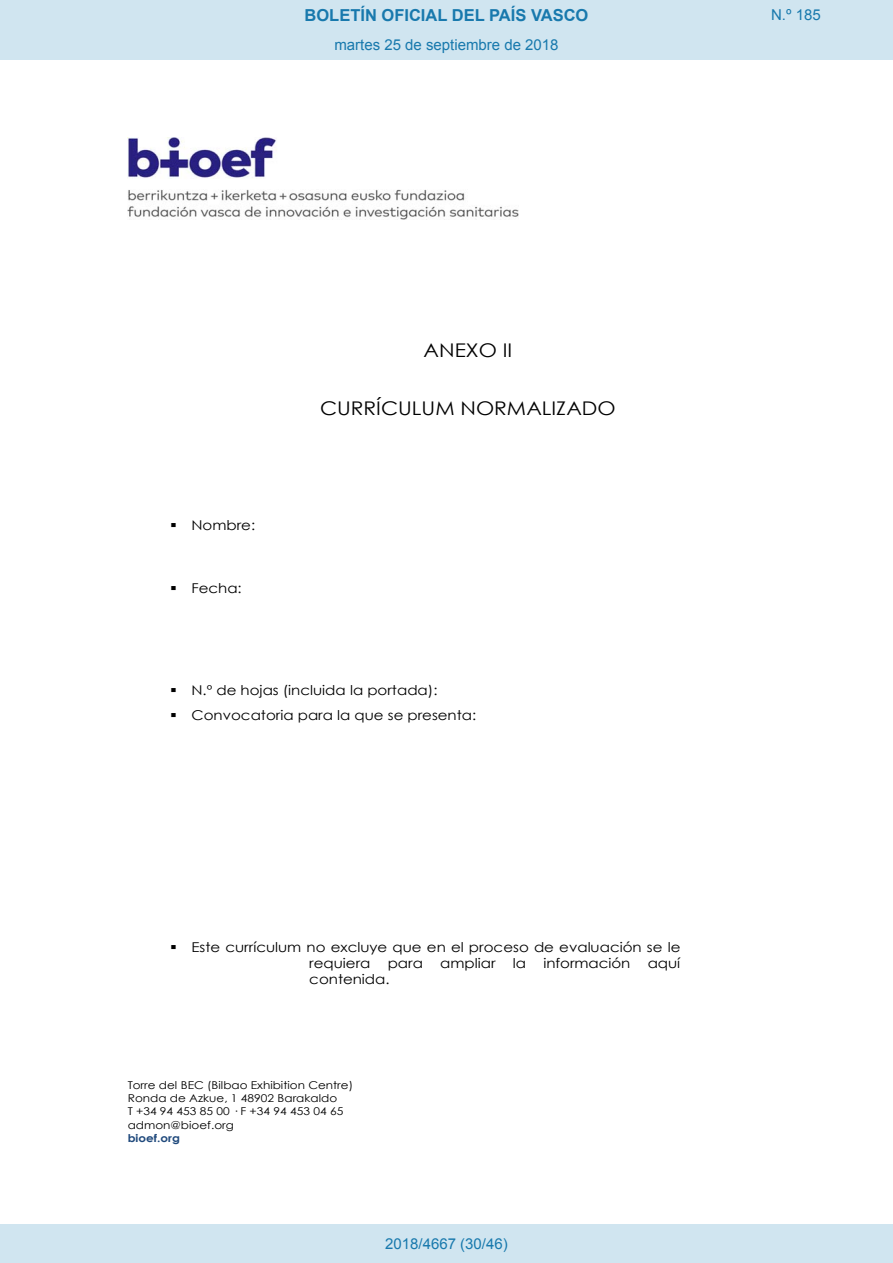
<style>
.page{position:relative;width:893px;height:1263px;background:#fff}
.page>*{position:absolute;margin:0;border:0;box-sizing:border-box;transform-origin:0 0}
.t1{font:18.9px "Century Gothic";color:#000;scale:1.11 1}
.t2{font:700 16.5px "Arial";color:#1879ad}
.Paginacion_Centro{font:15px "Arial";color:#1879ad}
.t3{font:13.5px/16.2px "Century Gothic";color:#000;scale:1.11 1}
.t4{font:10.8px/13.2px "Century Gothic";color:#000;scale:1.11 1}
.s1{font-weight:700;color:#1f497c}
</style>
<div class="page">
<img style="left:128px;top:138px;width:391px;height:82px">
<div style="left:0;top:0;width:893px;height:60px;background:#d0e5f0"></div>
<div style="left:0;top:1225px;width:893px;height:38px;background:#d0e5f0"></div>
<p class="t2" style="left:305px;top:4px;width:285px">BOLETÍN OFICIAL DEL PAÍS VASCO</p>
<p class="Paginacion_Centro" style="left:771px;top:5px;width:51px">N.º 185</p>
<p class="Paginacion_Centro" style="left:334px;top:35px;width:226px">martes 25 de septiembre de 2018</p>
<p class="t3" style="left:170px;top:517px;width:78px">▪ Nombre:</p>
<p class="t3" style="left:170px;top:580px;width:66px">▪ Fecha:</p>
<p class="t1" style="left:424px;top:337px;width:81px">ANEXO II</p>
<p class="t1" style="left:320px;top:395px;width:268px">CURRÍCULUM NORMALIZADO</p>
<p class="t3" style="left:170px;top:682px;width:242px">▪ N.º de hojas (incluida la portada):</p>
<p class="t3" style="left:170px;top:706px;width:277px">▪ Convocatoria para la que se presenta:</p>
<p class="t3" style="left:309px;top:939px;width:336px;text-indent:-139px">▪ Este currículum no excluye que en el proceso de evaluación se le requiera</p>
<p class="t3" style="left:388px;top:955px;width:33px">para</p>
<p class="t3" style="left:440px;top:955px;width:51px">ampliar</p>
<p class="t3" style="left:513px;top:955px;width:13px">la</p>
<p class="t3" style="left:543px;top:955px;width:80px">información</p>
<p class="t3" style="left:648px;top:955px;width:31px">aquí</p>
<p class="t3" style="left:309px;top:971px;width:74px">contenida.</p>
<p class="t4" style="left:128px;top:1078px;width:205px">Torre del BEC (Bilbao Exhibition Centre)<br>Ronda de Azkue, 1 48902 Barakaldo<br>T +34 94 453 85 00 · F +34 94 453 04 65 admon@bioef.org<br><span class="s1">bioef.org</span></p>
<p class="Paginacion_Centro" style="left:385px;top:1234px;width:124px">2018/4667 (30/46)</p>
</div>
